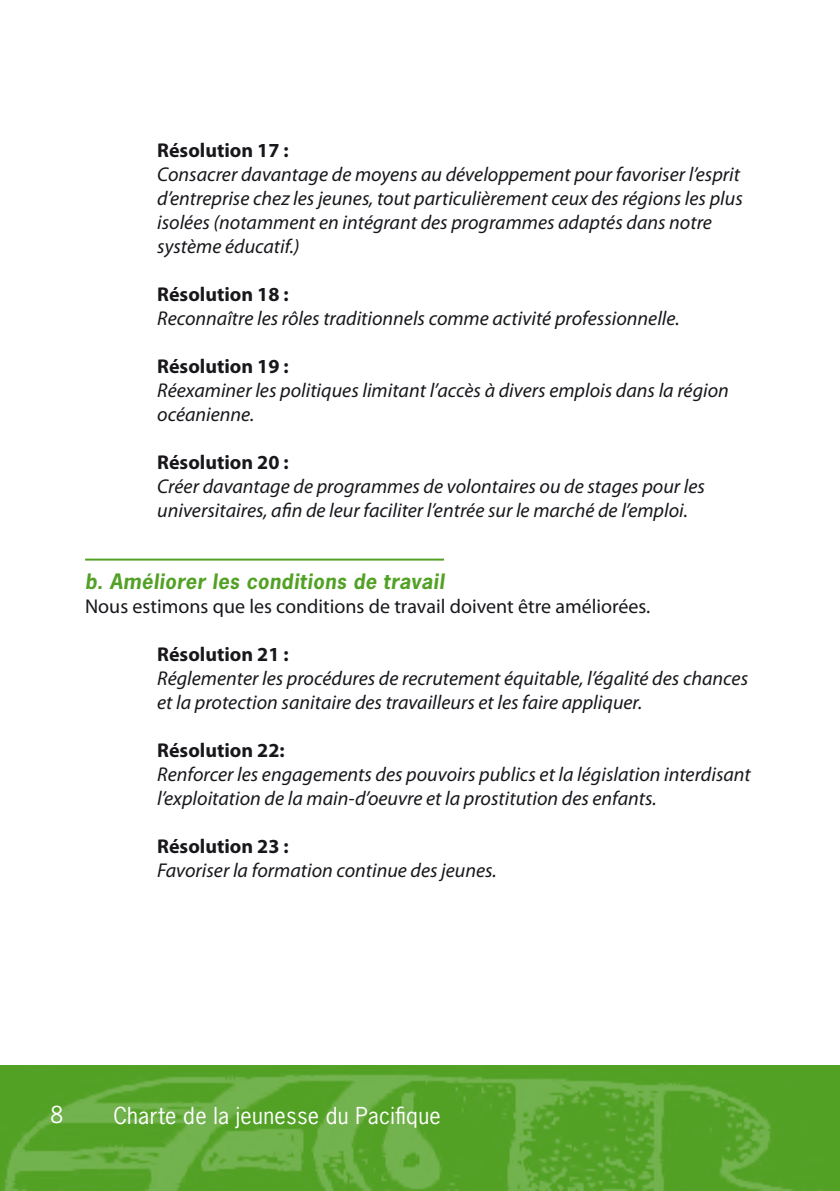
<style>
.page{position:relative;width:840px;height:1191px;background:#fff}
.page>*{position:absolute;margin:0;border:0;box-sizing:border-box;transform-origin:0 0}
.t1{font:22px "News Gothic Std";letter-spacing:.015em;color:#fff}
.t2{font:italic 20px/24px "Myriad Pro";color:#1a171c}
.t3{font:700 20px "Myriad Pro";color:#1a171c}
.t4{font:20px "Myriad Pro";color:#1a171c}
.t5{font:italic 700 20px "News Gothic Std";letter-spacing:.025em;color:#52a125}
</style>
<div class="page">
<img style="left:0;top:1065px;width:839px;height:126px">
<hr style="left:839px;top:1065px;width:1px;height:126px;background:#52a125">
<hr style="left:85px;top:558px;width:359px;height:2px;background:#52a125">
<svg style="left:51px;top:1105px;width:11px;height:18px"></svg>
<p class="t3" style="left:157px;top:137px;width:133px">Résolution 17 :</p>
<p class="t2" style="left:157px;top:162px;width:586px">Consacrer davantage de moyens au développement pour favoriser l’esprit d’entreprise chez les jeunes, tout particulièrement ceux des régions les plus isolées (notamment en intégrant des programmes adaptés dans notre système éducatif.)</p>
<p class="t3" style="left:157px;top:281px;width:133px">Résolution 18 :</p>
<p class="t2" style="left:157px;top:306px;width:523px">Reconnaître les rôles traditionnels comme activité professionnelle.</p>
<p class="t3" style="left:157px;top:353px;width:133px">Résolution 19 :</p>
<p class="t2" style="left:157px;top:378px;width:573px">Réexaminer les politiques limitant l’accès à divers emplois dans la région océanienne.</p>
<p class="t3" style="left:157px;top:449px;width:133px">Résolution 20 :</p>
<p class="t2" style="left:157px;top:474px;width:549px">Créer davantage de programmes de volontaires ou de stages pour les universitaires, afin de leur faciliter l’entrée sur le marché de l’emploi.</p>
<p class="t5" style="left:85px;top:568px;width:360px">b. Améliorer les conditions de travail</p>
<p class="t4" style="left:85px;top:594px;width:566px">Nous estimons que les conditions de travail doivent être améliorées.</p>
<p class="t3" style="left:157px;top:641px;width:133px">Résolution 21 :</p>
<p class="t2" style="left:157px;top:666px;width:592px">Réglementer les procédures de recrutement équitable, l’égalité des chances et la protection sanitaire des travailleurs et les faire appliquer.</p>
<p class="t3" style="left:157px;top:737px;width:129px">Résolution 22:</p>
<p class="t2" style="left:157px;top:762px;width:595px">Renforcer les engagements des pouvoirs publics et la législation interdisant l’exploitation de la main-d’oeuvre et la prostitution des enfants.</p>
<p class="t3" style="left:157px;top:833px;width:133px">Résolution 23 :</p>
<p class="t2" style="left:157px;top:858px;width:341px">Favoriser la formation continue des jeunes.</p>
<p class="t1" style="left:113px;top:1101px;width:328px">Charte de la jeunesse du Pacifique</p>
</div>
